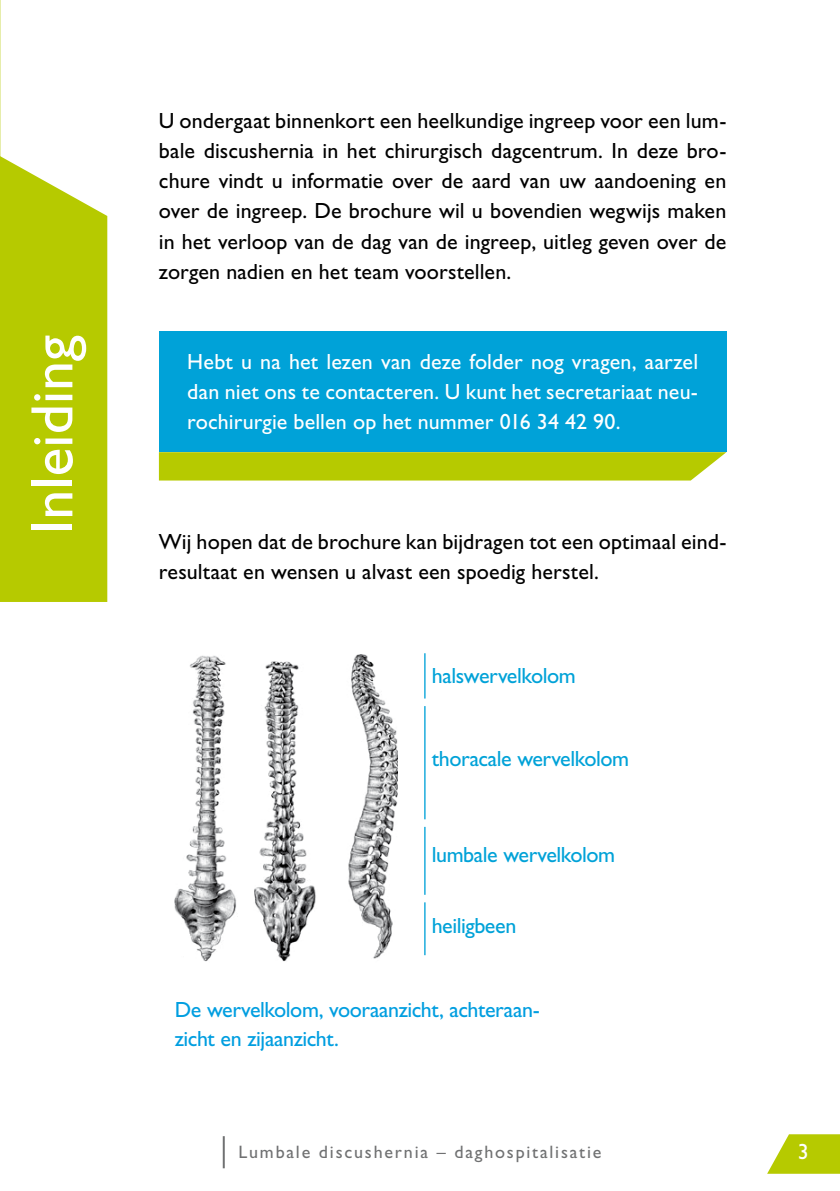
<style>
.page{position:relative;width:840px;height:1191px;background:#fff}
.page>*{position:absolute;margin:0;border:0;box-sizing:border-box;transform-origin:0 0}
.t1{font:60px "Gill Sans Std";color:#fff}
.t2{font:22px/30px "Gill Sans Std";letter-spacing:.005em;color:#000;text-align:justify}
.t3{font:22px/30px "Gill Sans Std";letter-spacing:.005em;color:#fff;text-align:justify}
.t4{font:22px "Gill Sans Std";letter-spacing:-.02em;color:#00a2d8}
.t5{font:22px/29.2px "Gill Sans Std";letter-spacing:-.02em;color:#009ee0}
.t6{font:18px "Gill Sans Std";letter-spacing:.1em;color:#707172}
</style>
<div class="page">
<hr style="left:223px;top:1136px;width:2px;height:32px;background:#707172">
<svg style="left:767px;top:1134px;width:72px;height:39px"></svg>
<img style="left:174px;top:654px;width:223px;height:308px">
<hr style="left:424px;top:653px;width:1px;height:45px;background:#00a2d8">
<hr style="left:424px;top:706px;width:1px;height:113px;background:#00a2d8">
<hr style="left:424px;top:827px;width:1px;height:67px;background:#00a2d8">
<hr style="left:424px;top:902px;width:1px;height:53px;background:#00a2d8">
<div style="left:159px;top:331px;width:567px;height:121px;background:#00a2d8"></div>
<div style="left:159px;top:452px;width:567px;height:28px;background:#b6ca00"></div>
<svg style="left:0;top:0;width:1px;height:156px"></svg>
<div style="left:0;top:156px;width:107px;height:446px;background:#b6ca00"></div>
<h1 class="t1" style="left:18px;top:534px;width:201px;rotate:-90deg">Inleiding</h1>
<p class="t2" style="left:159px;top:106px;width:568px">U ondergaat binnenkort een heelkundige ingreep voor een lum&shy;bale discushernia in het chirurgisch dagcentrum. In deze bro&shy;chure vindt u informatie over de aard van uw aandoening en over de ingreep. De brochure wil u bovendien wegwijs maken in het verloop van de dag van de ingreep, uitleg geven over de zorgen nadien en het team voorstellen.</p>
<p class="t3" style="left:187px;top:346px;width:512px">Hebt u na het lezen van deze folder nog vragen, aarzel dan niet ons te contacteren. U kunt het secretariaat neu&shy;rochirurgie bellen op het nummer 016 34 42 90.</p>
<p class="t2" style="left:159px;top:526px;width:568px">Wij hopen dat de brochure kan bijdragen tot een optimaal eind&shy;resultaat en wensen u alvast een spoedig herstel.</p>
<p class="t4" style="left:431px;top:663px;width:145px">halswervelkolom</p>
<p class="t4" style="left:431px;top:746px;width:199px">thoracale wervelkolom</p>
<p class="t4" style="left:431px;top:841px;width:185px">lumbale wervelkolom</p>
<p class="t4" style="left:431px;top:912px;width:86px">heiligbeen</p>
<p class="t5" style="left:175px;top:995px;width:366px">De wervelkolom, vooraanzicht, achteraan&shy;zicht en zijaanzicht.</p>
<p class="t6" style="left:238px;top:1141px;width:364px">Lumbale discushernia – daghospitalisatie</p>
<p class="t3" style="left:797px;top:1136px;width:12px">3</p>
</div>
